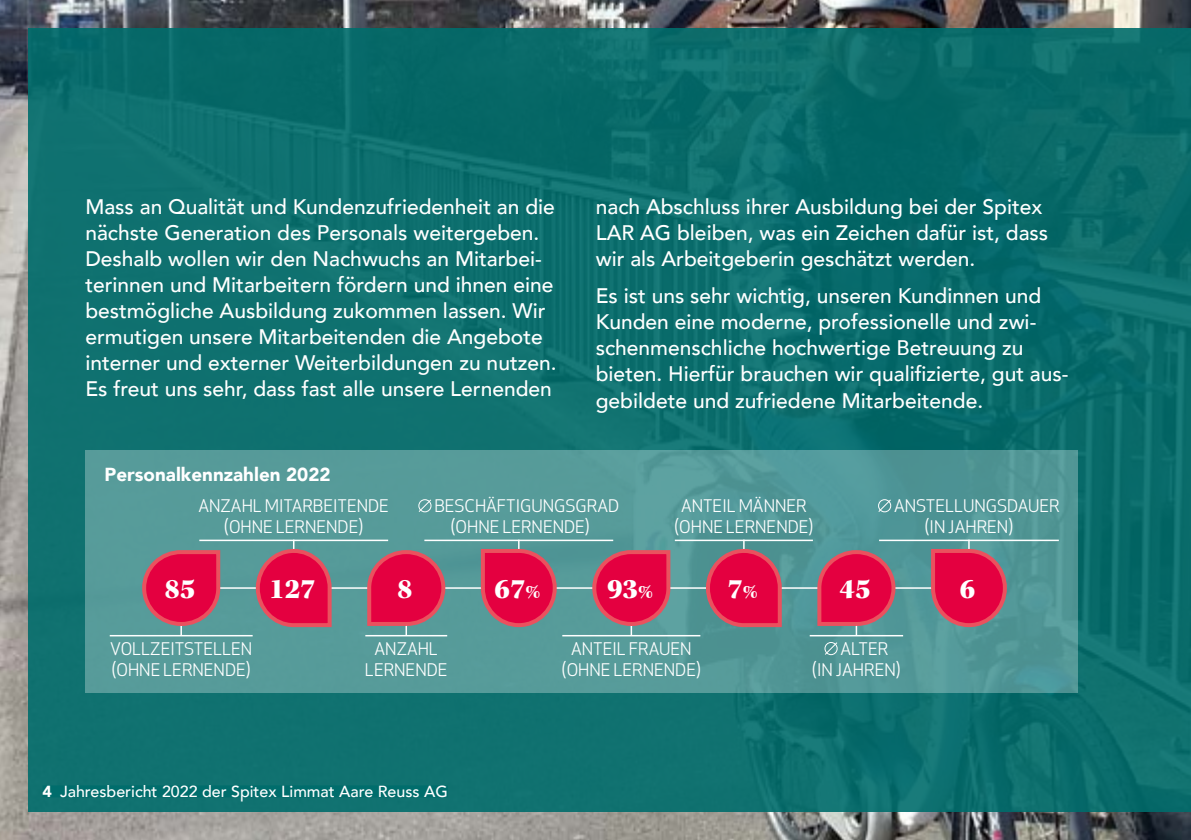
<style>
.page{position:relative;width:1191px;height:840px;background:#fff}
.page>*{position:absolute;margin:0;border:0;box-sizing:border-box;transform-origin:0 0}
.t1{font:900 29px "Kepler Std";color:#fff}
.t2{font:500 21px/26px "Avenir";color:#fff}
.t3{font:900 18.8px "Avenir";color:#fff}
.t4{font:17px/20.4px "Apex New";color:#fff}
.t5{font:500 16px "Avenir";color:#fff}
.s1{font-size:19.4px}
.s2{font-weight:900}
</style>
<div class="page">
<img style="left:0;top:0;width:1191px;height:839px">
<div style="left:28px;top:28px;width:1163px;height:783px;background:#0e706f"></div>
<div style="left:85px;top:450px;width:992px;height:242px;background:#569b9a"></div>
<hr style="left:181px;top:587px;width:808px;height:1px;background:#fff">
<svg style="left:878px;top:499px;width:14px;height:13px"></svg>
<svg style="left:418px;top:499px;width:14px;height:13px"></svg>
<svg style="left:823px;top:641px;width:15px;height:14px"></svg>
<hr style="left:110px;top:634px;width:143px;height:2px;background:#fff">
<hr style="left:180px;top:591px;width:2px;height:44px;background:#fff">
<hr style="left:293px;top:539px;width:1px;height:44px;background:#fff">
<hr style="left:405px;top:591px;width:2px;height:44px;background:#fff">
<hr style="left:518px;top:539px;width:1px;height:44px;background:#fff">
<hr style="left:630px;top:591px;width:2px;height:44px;background:#fff">
<hr style="left:743px;top:539px;width:1px;height:44px;background:#fff">
<hr style="left:855px;top:591px;width:2px;height:44px;background:#fff">
<hr style="left:968px;top:539px;width:1px;height:44px;background:#fff">
<hr style="left:562px;top:634px;width:138px;height:2px;background:#fff">
<hr style="left:809px;top:634px;width:94px;height:2px;background:#fff">
<hr style="left:365px;top:634px;width:82px;height:2px;background:#fff">
<hr style="left:199px;top:539px;width:189px;height:2px;background:#fff">
<hr style="left:424px;top:539px;width:189px;height:2px;background:#fff">
<hr style="left:675px;top:539px;width:138px;height:2px;background:#fff">
<hr style="left:879px;top:539px;width:179px;height:2px;background:#fff">
<svg style="left:254px;top:546px;width:80px;height:82px"></svg>
<svg style="left:704px;top:546px;width:80px;height:82px"></svg>
<svg style="left:142px;top:550px;width:80px;height:77px"></svg>
<svg style="left:590px;top:550px;width:82px;height:77px"></svg>
<svg style="left:479px;top:546px;width:80px;height:82px"></svg>
<svg style="left:929px;top:546px;width:80px;height:82px"></svg>
<svg style="left:365px;top:550px;width:82px;height:77px"></svg>
<svg style="left:815px;top:550px;width:82px;height:77px"></svg>
<div style="left:43px;top:785px;width:405px;height:12px;background:#006d6c"></div>
<p class="t2" style="left:85px;top:192px;width:473px">Mass an Qualität und Kundenzufriedenheit an die nächste Generation des Personals weitergeben.<br>Deshalb wollen wir den Nachwuchs an Mitarbei&shy;terinnen und Mitarbeitern fördern und ihnen eine bestmögliche Ausbildung zukommen lassen. Wir ermutigen unsere Mitarbeitenden die Angebote interner und externer Weiterbildungen zu nutzen.<br>Es freut uns sehr, dass fast alle unsere Lernenden</p>
<p class="t2" style="left:596px;top:192px;width:454px">nach Abschluss ihrer Ausbildung bei der Spitex<br>LAR AG bleiben, was ein Zeichen dafür ist, dass wir als Arbeitgeberin geschätzt werden.</p>
<p class="t2" style="left:596px;top:282px;width:474px">Es ist uns sehr wichtig, unseren Kundinnen und Kunden eine moderne, professionelle und zwi&shy;schenmenschliche hochwertige Betreuung zu bieten. Hierfür brauchen wir qualifizierte, gut aus&shy;gebildete und zufriedene Mitarbeitende.</p>
<p class="t3" style="left:105px;top:458px;width:228px">Personalkennzahlen 2022</p>
<p class="t4" style="left:198px;top:495px;width:192px;text-align:center">ANZAHL MITARBEITENDE (OHNE LERNENDE)</p>
<p class="t4" style="left:451px;top:495px;width:170px;text-indent:-16px">BESCHÄFTIGUNGSGRAD (OHNE LERNENDE)</p>
<p class="t4" style="left:674px;top:495px;width:140px;text-align:center">ANTEIL MÄNNER (OHNE LERNENDE)</p>
<p class="t4" style="left:924px;top:495px;width:136px;text-indent:-31px">ANSTELLUNGSDAUER (IN JAHREN)</p>
<h1 class="t1" style="left:164px;top:572px;width:32px">85</h1>
<h1 class="t1" style="left:269px;top:572px;width:48px">127</h1>
<h1 class="t1" style="left:397px;top:572px;width:17px">8</h1>
<h1 class="t1" style="left:494px;top:572px;width:47px">67<span class="s1">%</span></h1>
<h1 class="t1" style="left:607px;top:572px;width:47px">93<span class="s1">%</span></h1>
<h1 class="t1" style="left:727px;top:572px;width:32px">7<span class="s1">%</span></h1>
<h1 class="t1" style="left:839px;top:572px;width:32px">45</h1>
<h1 class="t1" style="left:960px;top:572px;width:17px">6</h1>
<p class="t4" style="left:110px;top:638px;width:144px">VOLLZEITSTELLEN (OHNE LERNENDE)</p>
<p class="t4" style="left:365px;top:638px;width:84px;text-align:center">ANZAHL<br>LERNENDE</p>
<p class="t4" style="left:812px;top:638px;width:90px;text-indent:28px">ALTER (IN JAHREN)</p>
<p class="t4" style="left:562px;top:638px;width:140px;text-align:center">ANTEIL FRAUEN (OHNE LERNENDE)</p>
<p class="t5" style="left:43px;top:777px;width:407px"><span class="s2">4</span> Jahresbericht 2022 der Spitex Limmat Aare Reuss AG</p>
</div>
